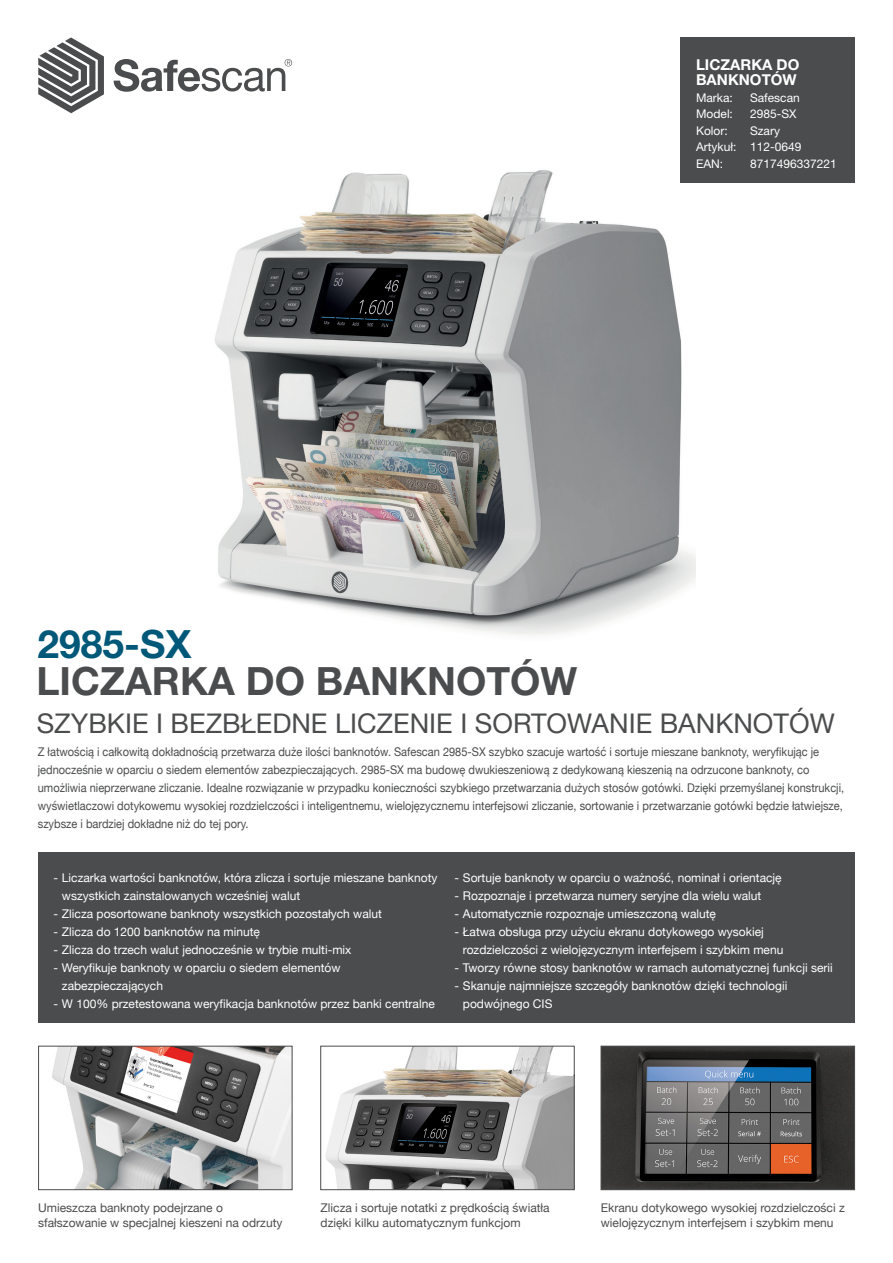
<style>
.page{position:relative;width:893px;height:1263px;background:#fff}
.page>*{position:absolute;margin:0;border:0;box-sizing:border-box;transform-origin:0 0}
.t1{font:700 39px "Helvetica Neue LT Std";color:#4b4c4d}
.t2{font:700 39px "Helvetica Neue LT Std";color:#005879}
.t3{font:27px "Helvetica Neue";color:#4b4c4d}
.t4{font:700 15px/15px "Helvetica Neue LT Std";color:#fff}
.t5{font:12px/18px "Helvetica Neue";color:#fff}
.Platte_tekst{font:12px/18px "Helvetica Neue";color:#4b4c4d;scale:.92 1}
.Platte_tekst-2{font:12px/15px "Helvetica Neue";color:#4b4c4d}
.t6{font:12px "Helvetica Neue LT Std";color:#fff}
</style>
<div class="page">
<div style="left:680px;top:37px;width:175px;height:146px;background:#4b4c4d"></div>
<svg style="left:38px;top:37px;width:66px;height:76px"></svg>
<svg style="left:114px;top:59px;width:178px;height:33px"></svg>
<div style="left:38px;top:852px;width:817px;height:171px;background:#4b4c4d"></div>
<img style="left:215px;top:170px;width:480px;height:465px">
<img style="left:325px;top:1048px;width:247px;height:140px">
<div style="left:321px;top:1046px;width:253px;height:144px;border:1px solid #4b4c4d"></div>
<img style="left:603px;top:1048px;width:250px;height:140px">
<div style="left:601px;top:1046px;width:254px;height:144px;border:1px solid #4b4c4d"></div>
<img style="left:52px;top:1048px;width:238px;height:140px">
<div style="left:38px;top:1046px;width:254px;height:144px;border:1px solid #4b4c4d"></div>
<p class="t4" style="left:696px;top:57px;width:105px">LICZARKA DO<br>BANKNOTÓW</p>
<p class="t6" style="left:696px;top:90px;width:38px">Marka:</p>
<p class="t6" style="left:750px;top:90px;width:51px">Safescan</p>
<p class="t6" style="left:696px;top:107px;width:38px">Model:</p>
<p class="t6" style="left:750px;top:107px;width:48px">2985-SX</p>
<p class="t6" style="left:696px;top:123px;width:33px">Kolor:</p>
<p class="t6" style="left:750px;top:123px;width:31px">Szary</p>
<p class="t6" style="left:696px;top:140px;width:107px">Artykuł: 112-0649</p>
<p class="t6" style="left:696px;top:156px;width:29px">EAN:</p>
<p class="t6" style="left:750px;top:156px;width:88px">8717496337221</p>
<p class="t2" style="left:38px;top:620px;width:155px">2985-SX</p>
<p class="t1" style="left:36px;top:657px;width:542px">LICZARKA DO BANKNOTÓW</p>
<p class="t3" style="left:37px;top:704px;width:799px">SZYBKIE I BEZBŁEDNE LICZENIE I SORTOWANIE BANKNOTÓW</p>
<p class="Platte_tekst" style="left:38px;top:743px;width:878px">Z łatwością i całkowitą dokładnością przetwarza duże ilości banknotów. Safescan 2985-SX szybko szacuje wartość i sortuje mieszane banknoty, weryfikując je jednocześnie w oparciu o siedem elementów zabezpieczających. 2985-SX ma budowę dwukieszeniową z dedykowaną kieszenią na odrzucone banknoty, co umożliwia nieprzerwane zliczanie. Idealne rozwiązanie w przypadku konieczności szybkiego przetwarzania dużych stosów gotówki. Dzięki przemyślanej konstrukcji, wyświetlaczowi dotykowemu wysokiej rozdzielczości i inteligentnemu, wielojęzycznemu interfejsowi zliczanie, sortowanie i przetwarzanie gotówki będzie łatwiejsze, szybsze i bardziej dokładne niż do tej pory.</p>
<p class="t5" style="left:62px;top:869px;width:377px;text-indent:-9px">- Liczarka wartości banknotów, która zlicza i sortuje mieszane banknoty wszystkich zainstalowanych wcześniej walut</p>
<p class="t5" style="left:53px;top:905px;width:330px">- Zlicza posortowane banknoty wszystkich pozostałych walut</p>
<p class="t5" style="left:53px;top:923px;width:208px">- Zlicza do 1200 banknotów na minutę</p>
<p class="t5" style="left:53px;top:941px;width:300px">- Zlicza do trzech walut jednocześnie w trybie multi-mix</p>
<p class="t5" style="left:62px;top:959px;width:280px;text-indent:-9px">- Weryfikuje banknoty w oparciu o siedem elementów zabezpieczających</p>
<p class="t5" style="left:53px;top:995px;width:383px">- W 100% przetestowana weryfikacja banknotów przez banki centralne</p>
<p class="t5" style="left:454px;top:869px;width:329px">- Sortuje banknoty w oparciu o ważność, nominał i orientację</p>
<p class="t5" style="left:454px;top:887px;width:308px">- Rozpoznaje i przetwarza numery seryjne dla wielu walut</p>
<p class="t5" style="left:454px;top:905px;width:263px">- Automatycznie rozpoznaje umieszczoną walutę</p>
<p class="t5" style="left:463px;top:923px;width:322px;text-indent:-9px">- Łatwa obsługa przy użyciu ekranu dotykowego wysokiej rozdzielczości z wielojęzycznym interfejsem i szybkim menu</p>
<p class="t5" style="left:454px;top:959px;width:380px">- Tworzy równe stosy banknotów w ramach automatycznej funkcji serii</p>
<p class="t5" style="left:463px;top:977px;width:326px;text-indent:-9px">- Skanuje najmniejsze szczegóły banknotów dzięki technologii podwójnego CIS</p>
<p class="Platte_tekst-2" style="left:38px;top:1201px;width:246px">Umieszcza banknoty podejrzane o sfałszowanie w specjalnej kieszeni na odrzuty</p>
<p class="Platte_tekst-2" style="left:321px;top:1201px;width:231px">Zlicza i sortuje notatki z prędkością światła dzięki kilku automatycznym funkcjom</p>
<p class="Platte_tekst-2" style="left:601px;top:1201px;width:245px">Ekranu dotykowego wysokiej rozdzielczości z wielojęzycznym interfejsem i szybkim menu</p>
</div>
